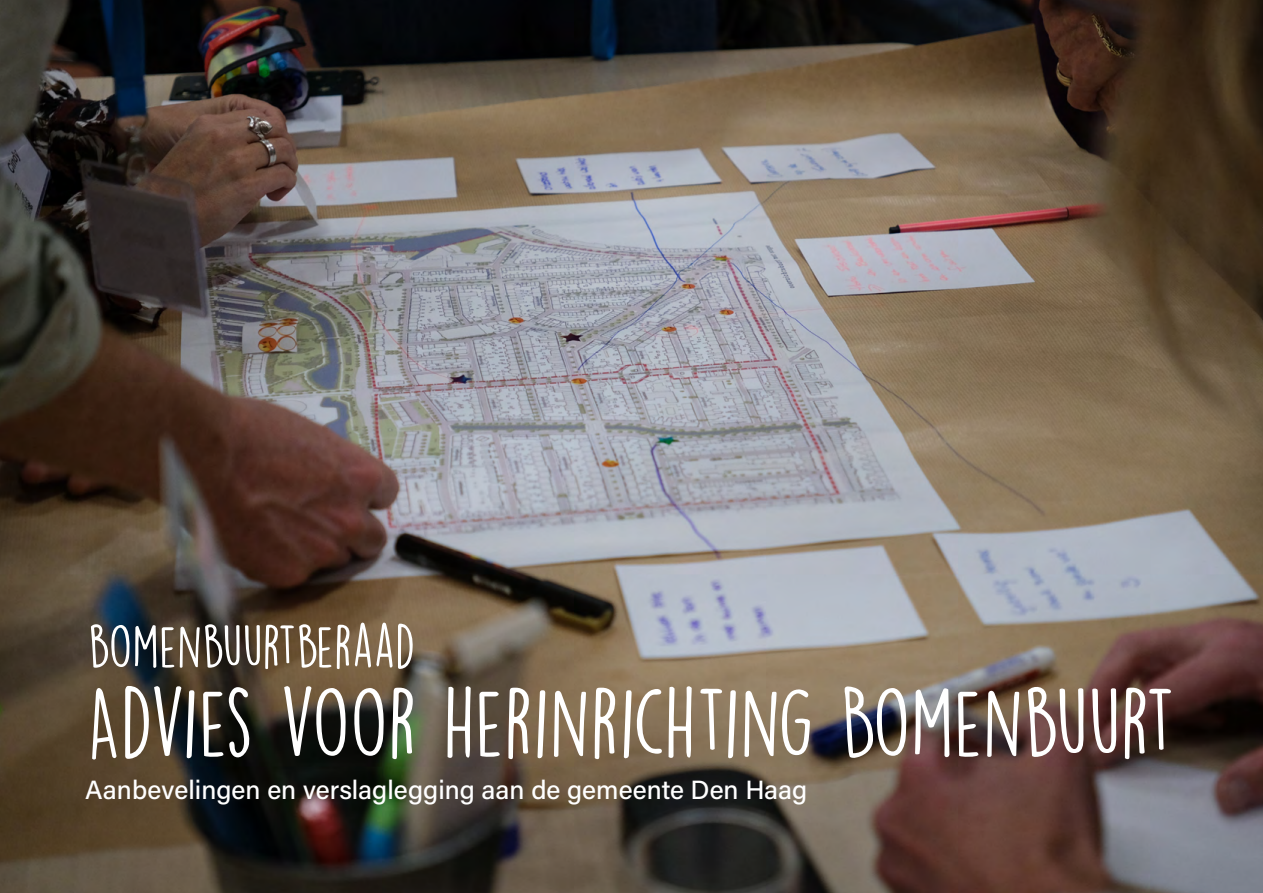
<style>
.page{position:relative;width:1263px;height:893px;background:#fff}
.page>*{position:absolute;margin:0;border:0;box-sizing:border-box;transform-origin:0 0}
.t1{font:87px "DK Lemon Yellow Sun";color:#fff}
.t2{font:54px "DK Lemon Yellow Sun";color:#fff}
.t3{font:26.4px "Acumin Variable Concept";color:#fff}
</style>
<div class="page">
<img style="left:0;top:0;width:1263px;height:893px">
<h2 class="t2" style="left:88px;top:614px;width:329px">BOMENBUURTBERAAD</h2>
<h1 class="t1" style="left:88px;top:670px;width:1089px">ADVIES VOOR HERINRICHTING BOMENBUURT</h1>
<p class="t3" style="left:85px;top:771px;width:724px">Aanbevelingen en verslaglegging aan de gemeente Den Haag</p>
</div>
